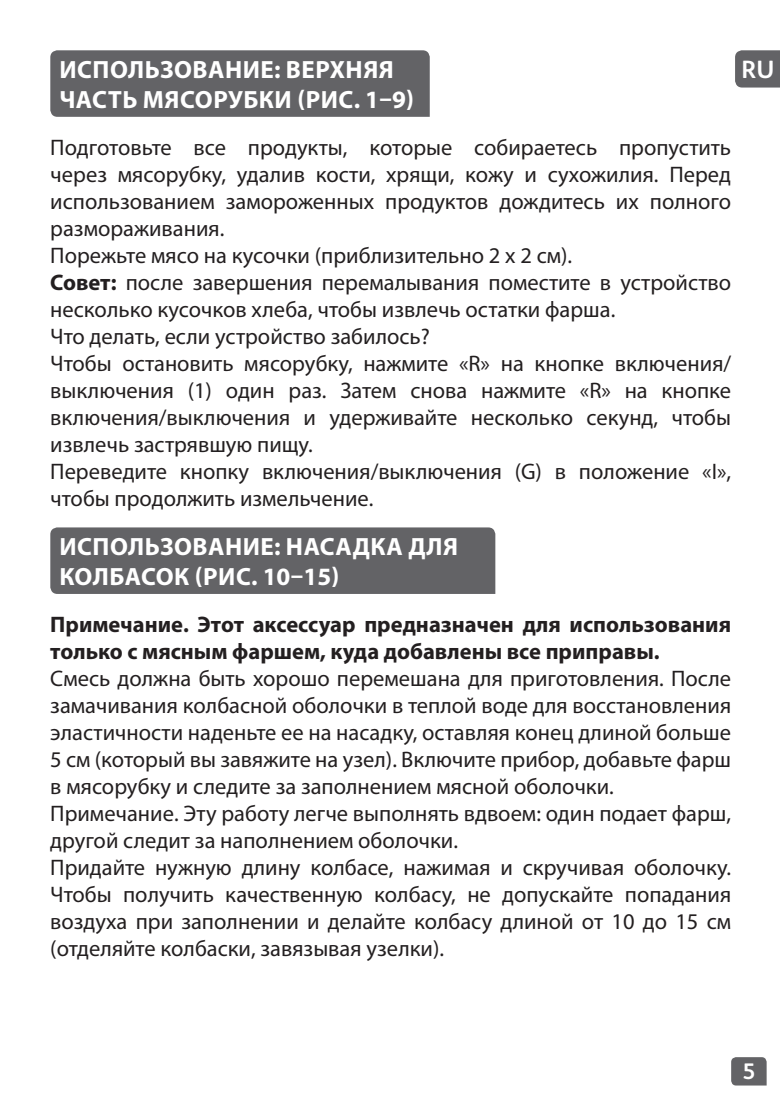
<style>
.page{position:relative;width:780px;height:1106px;background:#fff}
.page>*{position:absolute;margin:0;border:0;box-sizing:border-box;transform-origin:0 0}
.t1{font:700 25px/30px "Myriad Pro";letter-spacing:.02em;color:#fff}
.t2{font:700 25px "FS Albert";color:#fff}
.t3{font:22.5px/27px "Myriad Pro";color:#231f20}
.t4{font:700 22.5px/27px "Myriad Pro";color:#231f20}
.t5{font:700 22.5px "FS Albert";color:#fff}
.s1{font-weight:700}
</style>
<div class="page">
<svg style="left:731px;top:1057px;width:35px;height:28px"></svg>
<svg style="left:735px;top:50px;width:44px;height:38px;background:#68686b"></svg>
<div style="left:50px;top:50px;width:379px;height:67px;background:#636366"></div>
<div style="left:50px;top:527px;width:445px;height:67px;background:#636366"></div>
<p class="t1" style="left:59px;top:54px;width:336px">ИСПОЛЬЗОВАНИЕ: ВЕРХНЯЯ</p>
<p class="t2" style="left:741px;top:55px;width:34px">RU</p>
<p class="t1" style="left:59px;top:84px;width:356px">ЧАСТЬ МЯСОРУБКИ (РИС. 1–9)</p>
<p class="t3" style="left:50px;top:133px;width:682px">Подготовьте все продукты, которые собираетесь пропустить через мясорубку, удалив кости, хрящи, кожу и сухожилия. Перед использованием замороженных продуктов дождитесь их полного размораживания.<br>Порежьте мясо на кусочки (приблизительно 2 х 2 см).<br><span class="s1">Совет:</span> после завершения перемалывания поместите в устройство несколько кусочков хлеба, чтобы извлечь остатки фарша.<br>Что делать, если устройство забилось?<br>Чтобы остановить мясорубку, нажмите «R» на кнопке включения/ выключения (1) один раз. Затем снова нажмите «R» на кнопке включения/выключения и удерживайте несколько секунд, чтобы извлечь застрявшую пищу.<br>Переведите кнопку включения/выключения (G) в положение «І», чтобы продолжить измельчение.</p>
<p class="t1" style="left:59px;top:531px;width:400px">ИСПОЛЬЗОВАНИЕ: НАСАДКА ДЛЯ<br>КОЛБАСОК (РИС. 10–15)</p>
<p class="t4" style="left:50px;top:610px;width:682px">Примечание. Этот аксессуар предназначен для использования только с мясным фаршем, куда добавлены все приправы.</p>
<p class="t3" style="left:50px;top:664px;width:682px">Смесь должна быть хорошо перемешана для приготовления. После замачивания колбасной оболочки в теплой воде для восстановления эластичности наденьте ее на насадку, оставляя конец длиной больше 5 см (который вы завяжите на узел). Включите прибор, добавьте фарш в мясорубку и следите за заполнением мясной оболочки.<br>Примечание. Эту работу легче выполнять вдвоем: один подает фарш, другой следит за наполнением оболочки.<br>Придайте нужную длину колбасе, нажимая и скручивая оболочку.<br>Чтобы получить качественную колбасу, не допускайте попадания воздуха при заполнении и делайте колбасу длиной от 10 до 15 см (отделяйте колбаски, завязывая узелки).</p>
<p class="t5" style="left:742px;top:1058px;width:14px">5</p>
</div>
